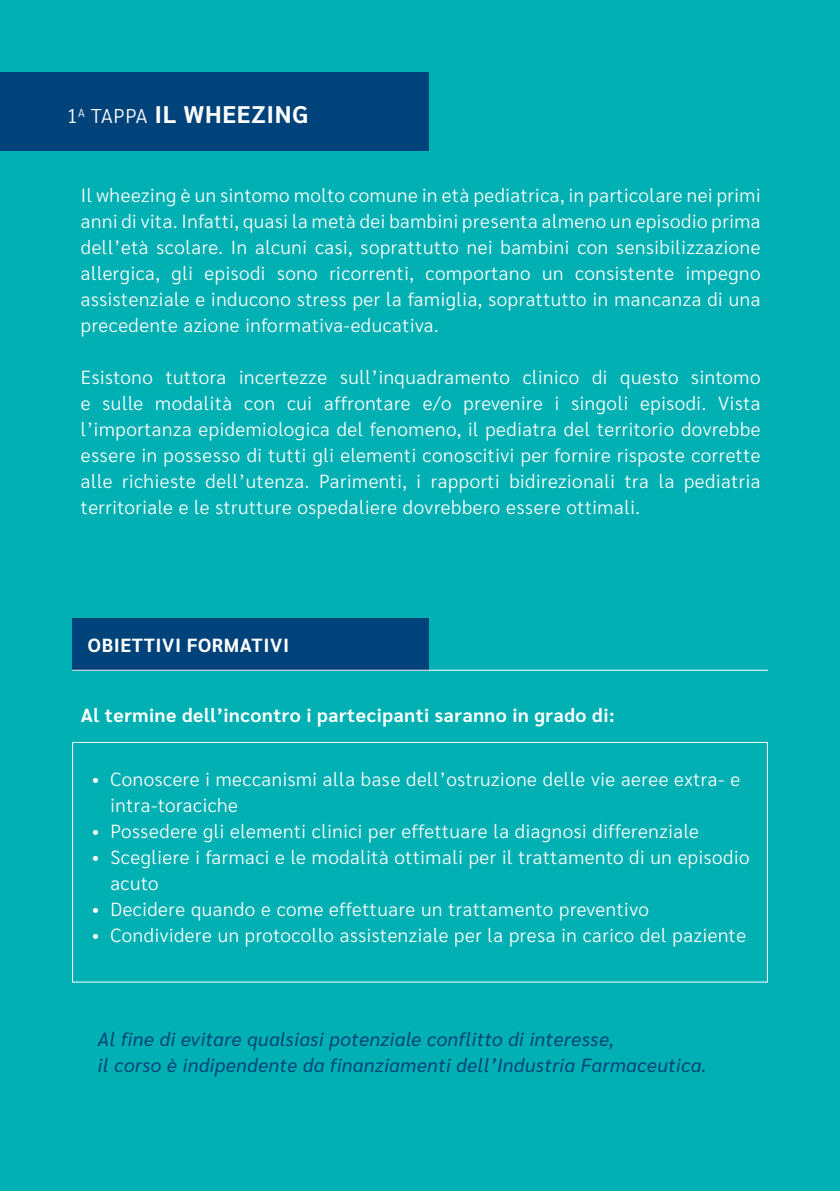
<style>
.page{position:relative;width:840px;height:1191px;background:#fff}
.page>*{position:absolute;margin:0;border:0;box-sizing:border-box;transform-origin:0 0}
.t1{font:700 24px "Sarabun";letter-spacing:.03em;color:#fff}
.t2{font:300 19px/26px "Sarabun";letter-spacing:.03em;color:#fff;text-align:justify}
.t3{font:italic 19px "Sarabun";letter-spacing:.03em;color:#00427a}
.t4{font:700 19px "Sarabun";letter-spacing:.03em;color:#fff}
.s1{font-weight:300;font-size:20px}
</style>
<div class="page">
<div style="left:0;top:0;width:839px;height:1191px;background:#00b0b3"></div>
<div style="left:0;top:72px;width:428px;height:78px;background:#00427a"></div>
<div style="left:72px;top:618px;width:356px;height:52px;background:#00427a"></div>
<hr style="left:72px;top:670px;width:695px;height:1px;background:#fff">
<div style="left:72px;top:742px;width:695px;height:240px;border:1px solid #fff"></div>
<p class="t1" style="left:67px;top:101px;width:243px"><span class="s1">1</span><sup>A</sup> <span class="s1">TAPPA</span> IL WHEEZING</p>
<p class="t2" style="left:81px;top:182px;width:681px">Il wheezing è un sintomo molto comune in età pediatrica, in particolare nei primi anni di vita. Infatti, quasi la metà dei bambini presenta almeno un episodio prima dell’età scolare. In alcuni casi, soprattutto nei bambini con sensibilizzazione allergica, gli episodi sono ricorrenti, comportano un consistente impegno assistenziale e inducono stress per la famiglia, soprattutto in mancanza di una precedente azione informativa-educativa.</p>
<p class="t2" style="left:81px;top:364px;width:680px">Esistono tuttora incertezze sull’inquadramento clinico di questo sintomo e sulle modalità con cui affrontare e/o prevenire i singoli episodi. Vista l’importanza epidemiologica del fenomeno, il pediatra del territorio dovrebbe essere in possesso di tutti gli elementi conoscitivi per fornire risposte corrette alle richieste dell’utenza. Parimenti, i rapporti bidirezionali tra la pediatria territoriale e le strutture ospedaliere dovrebbero essere ottimali.</p>
<p class="t4" style="left:88px;top:634px;width:202px">OBIETTIVI FORMATIVI</p>
<p class="t4" style="left:81px;top:704px;width:535px">Al termine dell’incontro i partecipanti saranno in grado di:</p>
<p class="t2" style="left:92px;top:766px;width:649px">• Conoscere i meccanismi alla base dell’ostruzione delle vie aeree extra- e</p>
<p class="t2" style="left:110px;top:792px;width:129px">intra-toraciche</p>
<p class="t2" style="left:92px;top:818px;width:608px">• Possedere gli elementi clinici per effettuare la diagnosi differenziale</p>
<p class="t2" style="left:92px;top:844px;width:658px">• Scegliere i farmaci e le modalità ottimali per il trattamento di un episodio</p>
<p class="t2" style="left:110px;top:870px;width:50px">acuto</p>
<p class="t2" style="left:92px;top:896px;width:558px">• Decidere quando e come effettuare un trattamento preventivo</p>
<p class="t2" style="left:92px;top:922px;width:655px">• Condividere un protocollo assistenziale per la presa in carico del paziente</p>
<p class="t3" style="left:98px;top:1028px;width:517px">Al fine di evitare qualsiasi potenziale conflitto di interesse,</p>
<p class="t3" style="left:98px;top:1054px;width:610px">il corso è indipendente da finanziamenti dell’Industria Farmaceutica.</p>
</div>
